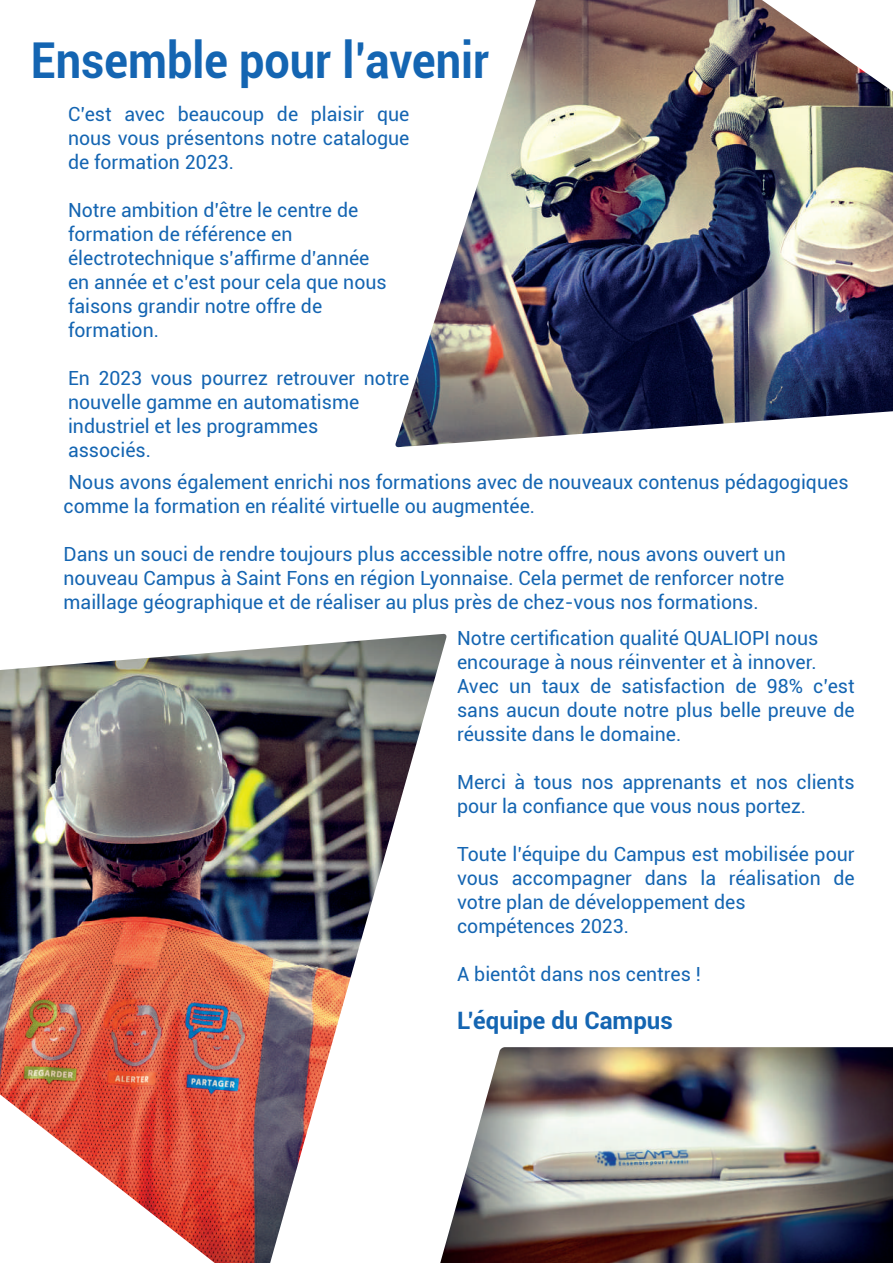
<style>
.page{position:relative;width:893px;height:1263px;background:#fff}
.page>*{position:absolute;margin:0;border:0;box-sizing:border-box;transform-origin:0 0}
.t1{font:700 49.5px "Roboto";color:#1465b2;scale:.91 1}
.t2{font:700 24px "Roboto";color:#1465b2}
.t3{font:19.5px/24px "Roboto";color:#1465b2}
</style>
<div class="page">
<img style="left:0;top:634px;width:447px;height:629px">
<img style="left:395px;top:0;width:498px;height:447px">
<img style="left:440px;top:1047px;width:453px;height:216px">
<h1 class="t1" style="left:31px;top:25px;width:505px">Ensemble pour l’avenir</h1>
<p class="t3" style="left:68px;top:101px;width:343px;text-align:justify">C’est avec beaucoup de plaisir que nous vous présentons notre catalogue de formation 2023.</p>
<p class="t3" style="left:68px;top:197px;width:320px">Notre ambition d’être le centre de formation de référence en électrotechnique s’affirme d’année en année et c’est pour cela que nous faisons grandir notre offre de formation.</p>
<p class="t3" style="left:68px;top:365px;width:343px">En 2023 vous pourrez retrouver notre nouvelle gamme en automatisme industriel et les programmes<br>associés.</p>
<p class="t3" style="left:64px;top:469px;width:786px">Nous avons également enrichi nos formations avec de nouveaux contenus pédagogiques comme la formation en réalité virtuelle ou augmentée.</p>
<p class="t3" style="left:64px;top:541px;width:724px;text-align:justify">Dans un souci de rendre toujours plus accessible notre offre, nous avons ouvert un nouveau Campus à Saint Fons en région Lyonnaise. Cela permet de renforcer notre maillage géographique et de réaliser au plus près de chez-vous nos formations.</p>
<p class="t3" style="left:457px;top:625px;width:399px">Notre certification qualité QUALIOPI nous encourage à nous réinventer et à innover.<br>Avec un taux de satisfaction de 98% c’est sans aucun doute notre plus belle preuve de réussite dans le domaine.</p>
<p class="t3" style="left:457px;top:769px;width:399px">Merci à tous nos apprenants et nos clients pour la confiance que vous nous portez.</p>
<p class="t3" style="left:457px;top:841px;width:399px">Toute l’équipe du Campus est mobilisée pour vous accompagner dans la réalisation de votre plan de développement des compétences 2023.</p>
<p class="t3" style="left:457px;top:961px;width:245px">A bientôt dans nos centres !</p>
<p class="t2" style="left:457px;top:1003px;width:217px">L’équipe du Campus</p>
</div>
